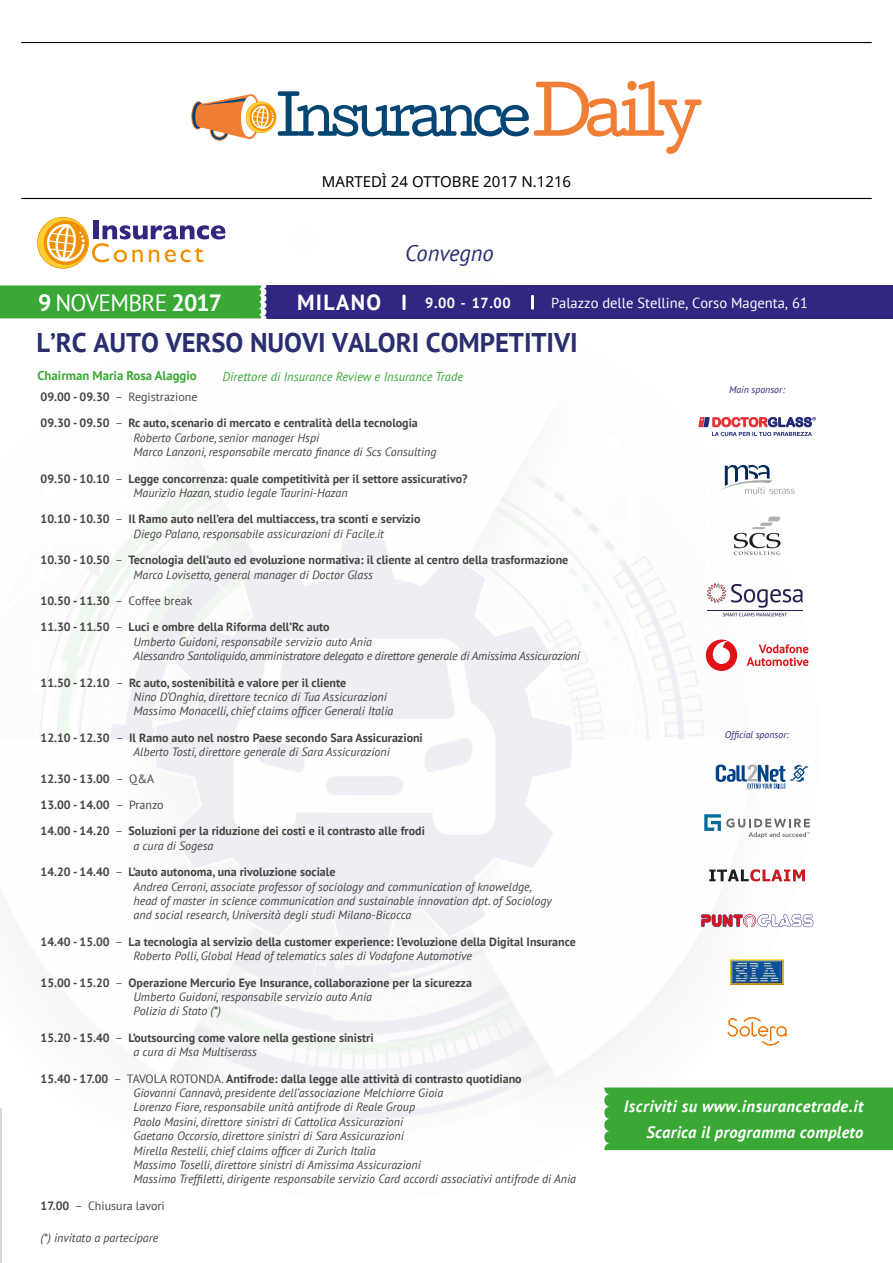
<style>
.page{position:relative;width:893px;height:1263px;background:#fff}
.page>*{position:absolute;margin:0;border:0;box-sizing:border-box;transform-origin:0 0}
.t1{font:700 27px "PT Sans";letter-spacing:-.005em;color:#2a2e6e}
.t2{font:23.55px "PT Sans";letter-spacing:-.03em;color:#fff}
.t3{font:italic 22.5px "PT Sans";color:#2a2e6e}
.t4{font:700 21.9px "PT Sans";letter-spacing:.06em;color:#fff}
.t5{font:italic 700 16.5px "PT Sans";letter-spacing:.03em;color:#fff}
.t6{font:15px "Noto Sans";color:#000}
.t7{font:14.55px "PT Sans";color:#fff}
.t8{font:700 14.55px "PT Sans";color:#fff}
.t9{font:700 12.75px "PT Sans";color:#39a835}
.t10{font:italic 12.6px "PT Sans";color:#39a835}
.t11{font:700 12px/14.4px "PT Sans";color:#484442}
.t12{font:italic 12px/14.4px "PT Sans";color:#484442}
.t13{font:italic 12px/14.4px "PT Sans";letter-spacing:-.02em;color:#484442}
.t14{font:12px "PT Sans";color:#484442}
.t15{font:italic 9.75px "PT Sans";color:#2f2c7d}
.s1{font-weight:700}
.s2{font-weight:400}
.s3{font-weight:400;font-style:italic}
.s4{font-weight:700;font-style:normal}
.s5{font-style:normal}
</style>
<div class="page">
<hr style="left:21px;top:42px;width:851px;height:1px;background:#000">
<hr style="left:21px;top:198px;width:851px;height:1px;background:#000">
<svg style="left:191px;top:81px;width:511px;height:73px"></svg>
<hr style="left:0;top:1108px;width:1px;height:155px;background:#dadada">
<img style="left:1px;top:230px;width:835px;height:1007px">
<div style="left:604px;top:1087px;width:289px;height:63px;background:#39a835"></div>
<div style="left:241px;top:285px;width:652px;height:34px;background:#312781"></div>
<svg style="left:0;top:285px;width:266px;height:34px;background:#42ab3e"></svg>
<svg style="left:403px;top:295px;width:2px;height:15px"></svg>
<hr style="left:531px;top:295px;width:3px;height:15px;background:#fff">
<svg style="left:37px;top:217px;width:188px;height:52px"></svg>
<svg style="left:698px;top:417px;width:118px;height:19px"></svg>
<svg style="left:734px;top:517px;width:46px;height:38px"></svg>
<img style="left:731px;top:960px;width:52px;height:24px">
<svg style="left:709px;top:869px;width:96px;height:12px"></svg>
<svg style="left:704px;top:814px;width:106px;height:24px"></svg>
<svg style="left:720px;top:465px;width:75px;height:29px"></svg>
<svg style="left:701px;top:914px;width:112px;height:13px"></svg>
<svg style="left:727px;top:1017px;width:60px;height:28px"></svg>
<div style="left:706px;top:640px;width:31px;height:31px;background:#e21317;border-radius:50%"></div>
<svg style="left:713px;top:641px;width:17px;height:23px"></svg>
<svg style="left:747px;top:644px;width:61px;height:22px"></svg>
<svg style="left:716px;top:764px;width:92px;height:24px"></svg>
<svg style="left:707px;top:583px;width:96px;height:33px"></svg>
<hr style="left:707px;top:610px;width:96px;height:1px;background:#23234d">
<p class="t6" style="left:322px;top:171px;width:251px">MARTEDÌ 24 OTTOBRE 2017 N.1216</p>
<h3 class="t3" style="left:405px;top:239px;width:90px">Convegno</h3>
<h2 class="t2" style="left:38px;top:287px;width:185px"><span class="s1">9</span> NOVEMBRE <span class="s1">2017</span></h2>
<h3 class="t4" style="left:297px;top:288px;width:86px">MILANO</h3>
<p class="t8" style="left:425px;top:293px;width:87px">9.00 - 17.00</p>
<p class="t7" style="left:551px;top:293px;width:258px">Palazzo delle Stelline, Corso Magenta, 61</p>
<h1 class="t1" style="left:36px;top:325px;width:543px">L’RC AUTO VERSO NUOVI VALORI COMPETITIVI</h1>
<p class="t15" style="left:729px;top:383px;width:57px">Main sponsor:</p>
<p class="t9" style="left:37px;top:367px;width:161px">Chairman Maria Rosa Alaggio</p>
<p class="t10" style="left:222px;top:368px;width:242px">Direttore di Insurance Review e Insurance Trade</p>
<p class="t11" style="left:41px;top:383px;width:379px;line-height:26.4px">09.00 - 09.30 <span class="s2">– Registrazione<br></span>09.30 - 09.50 <span class="s2">–</span> Rc auto, scenario di mercato e centralità della tecnologia</p>
<p class="t12" style="left:134px;top:430px;width:304px">Roberto Carbone, senior manager Hspi<br>Marco Lanzoni, responsabile mercato finance di Scs Consulting</p>
<p class="t11" style="left:134px;top:471px;width:336px;text-indent:-93px">09.50 - 10.10 <span class="s2">–</span> Legge concorrenza: quale competitività per il settore assicurativo?<br><span class="s3">Maurizio Hazan, studio legale Taurini-Hazan</span></p>
<p class="t11" style="left:134px;top:512px;width:288px;text-indent:-93px">10.10 - 10.30 <span class="s2">–</span> Il Ramo auto nell’era del multiaccess, tra sconti e servizio<br><span class="s3">Diego Palano, responsabile assicurazioni di Facile.it</span></p>
<p class="t11" style="left:134px;top:553px;width:436px;text-indent:-93px">10.30 - 10.50 <span class="s2">–</span> Tecnologia dell’auto ed evoluzione normativa: il cliente al centro della trasformazione<br><span class="s3">Marco Lovisetto, general manager di Doctor Glass</span></p>
<p class="t14" style="left:41px;top:593px;width:153px"><span class="s1">10.50 - 11.30</span> – Coffee break</p>
<p class="t13" style="left:134px;top:620px;width:448px;text-indent:-93px"><span class="s4">11.30 - 11.50</span> <span class="s5">–</span> <span class="s4">Luci e ombre della Riforma dell’Rc auto<br></span>Umberto Guidoni, responsabile servizio auto Ania<br>Alessandro Santoliquido, amministratore delegato e direttore generale di Amissima Assicurazioni</p>
<p class="t12" style="left:134px;top:675px;width:261px;text-indent:-93px"><span class="s4">11.50 - 12.10</span> <span class="s5">–</span> <span class="s4">Rc auto, sostenibilità e valore per il cliente<br></span>Nino D’Onghia, direttore tecnico di Tua Assicurazioni<br>Massimo Monacelli, chief claims officer Generali Italia</p>
<p class="t11" style="left:134px;top:730px;width:291px;text-indent:-93px">12.10 - 12.30 <span class="s2">–</span> Il Ramo auto nel nostro Paese secondo Sara Assicurazioni<br><span class="s3">Alberto Tosti, direttore generale di Sara Assicurazioni</span></p>
<p class="t11" style="left:41px;top:771px;width:115px">12.30 - 13.00 <span class="s2">– Q&amp;A</span></p>
<p class="t11" style="left:41px;top:797px;width:125px">13.00 - 14.00 <span class="s2">– Pranzo</span></p>
<p class="t11" style="left:134px;top:824px;width:293px;text-indent:-93px">14.00 - 14.20 <span class="s2">–</span> Soluzioni per la riduzione dei costi e il contrasto alle frodi <span class="s3">a cura di Sogesa</span></p>
<p class="t12" style="left:134px;top:864px;width:420px;text-indent:-93px"><span class="s4">14.20 - 14.40</span> <span class="s5">–</span> <span class="s4">L’auto autonoma, una rivoluzione sociale<br></span>Andrea Cerroni, associate professor of sociology and communication of knoweldge, head of master in science communication and sustainable innovation dpt. of Sociology and social research, Università degli studi Milano-Bicocca</p>
<p class="t11" style="left:134px;top:934px;width:444px;text-indent:-93px">14.40 - 15.00 <span class="s2">–</span> La tecnologia al servizio della customer experience: l’evoluzione della Digital Insurance<br><span class="s3">Roberto Polli, Global Head of telematics sales di Vodafone Automotive</span></p>
<p class="t11" style="left:134px;top:975px;width:340px;text-indent:-93px">15.00 - 15.20 <span class="s2">–</span> Operazione Mercurio Eye Insurance, collaborazione per la sicurezza<br><span class="s3">Umberto Guidoni, responsabile servizio auto Ania<br>Polizia di Stato (*)</span></p>
<p class="t11" style="left:134px;top:1030px;width:242px;text-indent:-93px">15.20 - 15.40 <span class="s2">–</span> L’outsourcing come valore nella gestione sinistri <span class="s3">a cura di Msa Multiserass</span></p>
<p class="t12" style="left:134px;top:1071px;width:444px;text-indent:-93px"><span class="s4">15.40 - 17.00</span> <span class="s5">– TAVOLA ROTONDA.</span> <span class="s4">Antifrode: dalla legge alle attività di contrasto quotidiano<br></span>Giovanni Cannavò, presidente dell’associazione Melchiorre Gioia<br>Lorenzo Fiore, responsabile unità antifrode di Reale Group<br>Paolo Masini, direttore sinistri di Cattolica Assicurazioni<br>Gaetano Occorsio, direttore sinistri di Sara Assicurazioni<br>Mirella Restelli, chief claims officer di Zurich Italia<br>Massimo Toselli, direttore sinistri di Amissima Assicurazioni<br>Massimo Treffiletti, dirigente responsabile servizio Card accordi associativi antifrode di Ania</p>
<p class="t14" style="left:41px;top:1198px;width:126px"><span class="s1">17.00</span> – Chiusura lavori</p>
<p class="t12" style="left:41px;top:1230px;width:119px">(*) invitato a partecipare</p>
<p class="t15" style="left:725px;top:728px;width:66px">Official sponsor:</p>
<h3 class="t5" style="left:624px;top:1095px;width:241px">Iscriviti su www.insurancetrade.it</h3>
<h3 class="t5" style="left:646px;top:1121px;width:218px">Scarica il programma completo</h3>
</div>
